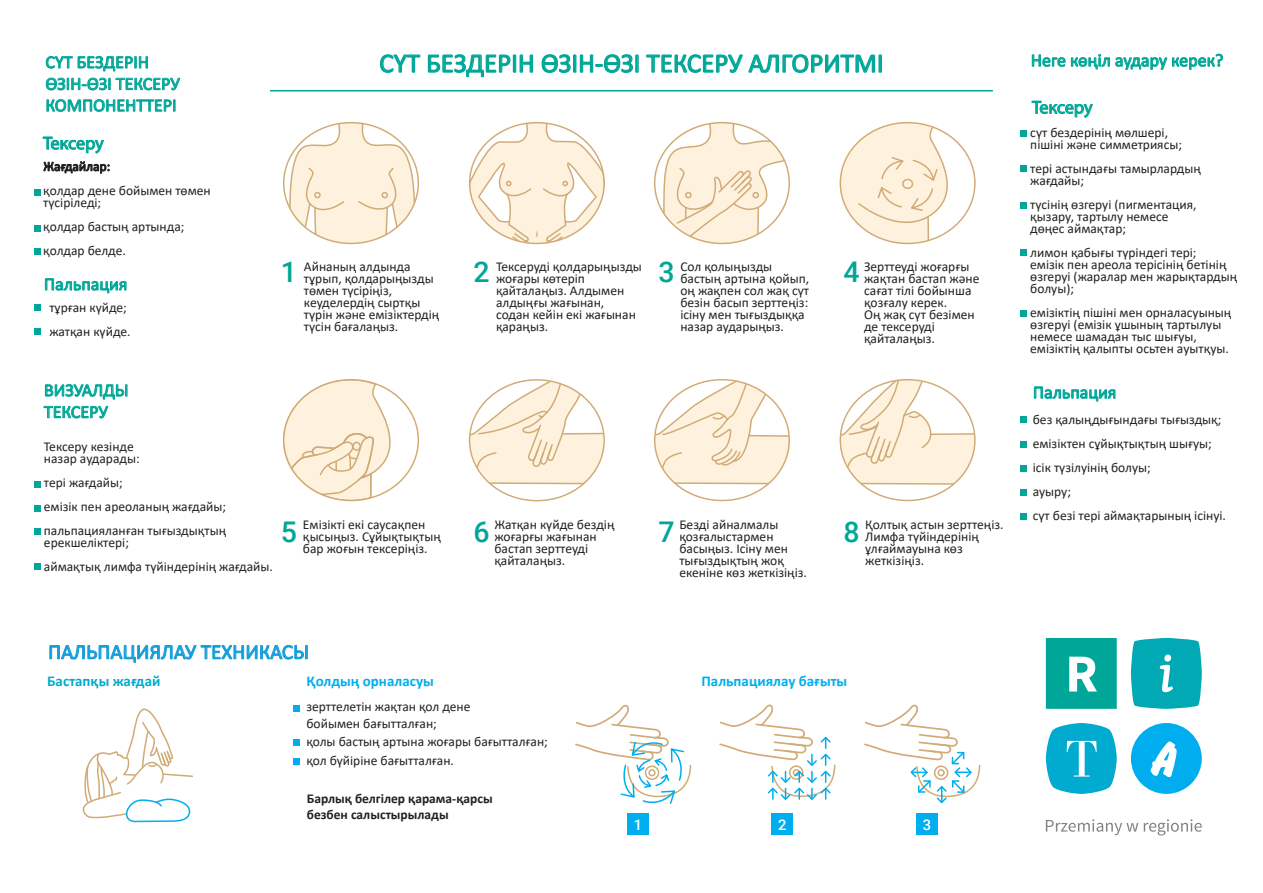
<style>
.page{position:relative;width:1263px;height:893px;background:#fff}
.page>*{position:absolute;margin:0;border:0;box-sizing:border-box;transform-origin:0 0}
.t1{font:500 28.5px "Roboto";color:#00a798}
.t2{font:27px "Calibri";color:#00a798}
.t3{font:21px "Calibri";color:#149dd9}
.t4{font:18px/21.6px "Calibri";color:#00a798}
.t5{font:18px "Myriad Pro";letter-spacing:-.005em;color:#00a798}
.t6{font:700 15px "Calibri";color:#00aeef}
.t7{font:700 15px "Calibri";color:#00abcf}
.t8{font:500 14.7px "Roboto";color:#fff}
.t9{font:13.5px/12px "Calibri";color:#231f20}
.t10{font:700 13.5px/16.2px "Calibri";color:#231f20}
</style>
<div class="page">
<svg style="left:1046px;top:638px;width:71px;height:71px;background:#22b2a5"></svg>
<svg style="left:1131px;top:638px;width:71px;height:71px;background:#1db2bb"></svg>
<svg style="left:1046px;top:723px;width:71px;height:71px"></svg>
<svg style="left:1131px;top:723px;width:71px;height:71px"></svg>
<svg style="left:1046px;top:819px;width:92px;height:16px"></svg>
<svg style="left:1144px;top:819px;width:58px;height:16px"></svg>
<div style="left:34px;top:189px;width:6px;height:7px;background:#00a798"></div>
<svg style="left:34px;top:225px;width:6px;height:6px"></svg>
<svg style="left:34px;top:249px;width:6px;height:6px"></svg>
<svg style="left:34px;top:481px;width:6px;height:6px"></svg>
<div style="left:34px;top:505px;width:6px;height:7px;background:#00a798"></div>
<svg style="left:34px;top:528px;width:6px;height:6px"></svg>
<svg style="left:34px;top:564px;width:6px;height:6px"></svg>
<svg style="left:34px;top:305px;width:6px;height:6px"></svg>
<div style="left:34px;top:328px;width:6px;height:7px;background:#00a798"></div>
<svg style="left:1020px;top:166px;width:6px;height:6px"></svg>
<svg style="left:1020px;top:202px;width:6px;height:6px"></svg>
<svg style="left:1020px;top:250px;width:6px;height:6px"></svg>
<svg style="left:1020px;top:310px;width:6px;height:6px"></svg>
<svg style="left:1020px;top:416px;width:6px;height:6px"></svg>
<div style="left:1020px;top:441px;width:6px;height:7px;background:#00a798"></div>
<svg style="left:1020px;top:465px;width:6px;height:6px"></svg>
<svg style="left:1020px;top:489px;width:6px;height:6px"></svg>
<svg style="left:1020px;top:513px;width:6px;height:6px"></svg>
<svg style="left:288px;top:123px;width:128px;height:120px"></svg>
<svg style="left:470px;top:123px;width:134px;height:120px"></svg>
<svg style="left:662px;top:123px;width:127px;height:120px"></svg>
<svg style="left:841px;top:123px;width:126px;height:120px"></svg>
<svg style="left:283px;top:380px;width:125px;height:121px"></svg>
<svg style="left:655px;top:380px;width:134px;height:105px"></svg>
<svg style="left:841px;top:380px;width:133px;height:105px"></svg>
<hr style="left:270px;top:90px;width:723px;height:1px;background:#00a798">
<svg style="left:293px;top:705px;width:6px;height:6px"></svg>
<svg style="left:293px;top:740px;width:6px;height:6px"></svg>
<div style="left:293px;top:758px;width:6px;height:7px;background:#00aeef"></div>
<svg style="left:864px;top:704px;width:117px;height:100px"></svg>
<svg style="left:719px;top:704px;width:117px;height:96px"></svg>
<svg style="left:575px;top:704px;width:117px;height:100px"></svg>
<div style="left:627px;top:814px;width:22px;height:21px;background:#00aeef"></div>
<div style="left:772px;top:814px;width:21px;height:21px;background:#00aeef"></div>
<div style="left:916px;top:814px;width:22px;height:21px;background:#00aeef"></div>
<svg style="left:82px;top:708px;width:111px;height:115px"></svg>
<svg style="left:45px;top:56px;width:136px;height:35px"></svg>
<svg style="left:46px;top:99px;width:130px;height:13px"></svg>
<svg style="left:43px;top:136px;width:67px;height:38px"></svg>
<svg style="left:44px;top:278px;width:83px;height:16px"></svg>
<svg style="left:1031px;top:53px;width:192px;height:17px"></svg>
<svg style="left:1020px;top:100px;width:73px;height:36px"></svg>
<svg style="left:1033px;top:386px;width:83px;height:16px"></svg>
<svg style="left:470px;top:380px;width:134px;height:105px"></svg>
<svg style="left:380px;top:54px;width:41px;height:19px"></svg>
<svg style="left:427px;top:54px;width:107px;height:24px"></svg>
<svg style="left:541px;top:54px;width:98px;height:19px"></svg>
<svg style="left:646px;top:54px;width:236px;height:19px"></svg>
<svg style="left:43px;top:384px;width:85px;height:35px"></svg>
<svg style="left:49px;top:644px;width:259px;height:19px"></svg>
<h3 class="t4" style="left:45px;top:51px;width:136px">СҮТ БЕЗДЕРІН<br>ӨЗІН-ӨЗІ ТЕКСЕРУ<br>КОМПОНЕНТТЕРІ</h3>
<h3 class="t5" style="left:43px;top:132px;width:62px">Тексеру</h3>
<p class="t9" style="left:43px;top:154px;width:169px;line-height:24px">Жағдайлар:<br>қолдар дене бойымен төмен</p>
<p class="t9" style="left:43px;top:190px;width:143px;line-height:24px">түсіріледі;<br>қолдар бастың артында; қолдар белде.</p>
<h3 class="t4" style="left:44px;top:273px;width:85px">Пальпация</h3>
<p class="t9" style="left:49px;top:295px;width:83px;line-height:24px">тұрған күйде; жатқан күйде.</p>
<h2 class="t2" style="left:379px;top:44px;width:506px">СҮТ БЕЗДЕРІН ӨЗІН-ӨЗІ ТЕКСЕРУ АЛГОРИТМІ</h2>
<h1 class="t1" style="left:281px;top:252px;width:18px">1</h1>
<h1 class="t1" style="left:473px;top:252px;width:18px">2</h1>
<h1 class="t1" style="left:658px;top:252px;width:18px">3</h1>
<h1 class="t1" style="left:843px;top:252px;width:18px">4</h1>
<p class="t9" style="left:304px;top:260px;width:137px">Айнаның алдында тұрып, қолдарыңызды төмен түсіріңіз, кеуделердің сыртқы түрін және емізіктердің түсін бағалаңыз.</p>
<p class="t9" style="left:496px;top:260px;width:147px">Тексеруді қолдарыңызды жоғары көтеріп қайталаңыз. Алдымен алдыңғы жағынан,<br>содан кейін екі жағынан қараңыз.</p>
<p class="t9" style="left:680px;top:260px;width:130px">Сол қолыңызды бастың артына қойып, оң жақпен сол жақ сүт безін басып зерттеңіз: ісіну мен тығыздыққа назар аударыңыз.</p>
<p class="t9" style="left:864px;top:260px;width:117px">Зерттеуді жоғарғы жақтан бастап және сағат тілі бойынша қозғалу керек.<br>Оң жақ сүт безімен де тексеруді қайталаңыз.</p>
<h3 class="t4" style="left:44px;top:379px;width:86px">ВИЗУАЛДЫ<br>ТЕКСЕРУ</h3>
<p class="t9" style="left:44px;top:440px;width:97px">Тексеру кезінде назар аударады:</p>
<p class="t9" style="left:44px;top:470px;width:184px;line-height:24px">тері жағдайы;<br>емізік пен ареоланың жағдайы; пальпацияланған тығыздықтың</p>
<p class="t9" style="left:44px;top:530px;width:230px;line-height:24px">ерекшеліктері;<br>аймақтық лимфа түйіндерінің жағдайы.</p>
<p class="t9" style="left:303px;top:518px;width:139px">Емізікті екі саусақпен қысыңыз. Сұйықтықтың бар жоғын тексеріңіз.</p>
<p class="t9" style="left:494px;top:518px;width:122px">Жатқан күйде бездің жоғарғы жағынан бастап зерттеуді қайталаңыз.</p>
<p class="t9" style="left:679px;top:519px;width:129px">Безді айналмалы қозғалыстармен басыңыз. Ісіну мен тығыздықтың жоқ екеніне көз жеткізіңіз.</p>
<p class="t9" style="left:865px;top:519px;width:140px">Қолтық астын зерттеңіз.<br>Лимфа түйіндерінің ұлғаймауына көз жеткізіңіз.</p>
<h1 class="t1" style="left:281px;top:511px;width:18px">5</h1>
<h1 class="t1" style="left:473px;top:511px;width:18px">6</h1>
<h1 class="t1" style="left:658px;top:511px;width:18px">7</h1>
<h1 class="t1" style="left:843px;top:511px;width:18px">8</h1>
<h3 class="t3" style="left:48px;top:637px;width:262px">ПАЛЬПАЦИЯЛАУ ТЕХНИКАСЫ</h3>
<p class="t7" style="left:47px;top:671px;width:115px">Бастапқы жағдай</p>
<p class="t6" style="left:307px;top:671px;width:129px">Қолдың орналасуы</p>
<p class="t9" style="left:306px;top:698px;width:166px;line-height:16.2px">зерттелетін жақтан қол дене бойымен бағытталған;</p>
<p class="t9" style="left:306px;top:735px;width:243px">қолы бастың артына жоғары бағытталған;</p>
<p class="t9" style="left:306px;top:754px;width:149px">қол бүйіріне бағытталған.</p>
<p class="t10" style="left:307px;top:790px;width:187px">Барлық белгілер қарама-қарсы безбен салыстырылады</p>
<p class="t6" style="left:701px;top:671px;width:147px">Пальпациялау бағыты</p>
<p class="t8" style="left:634px;top:814px;width:10px">1</p>
<p class="t8" style="left:778px;top:814px;width:10px">2</p>
<p class="t8" style="left:923px;top:814px;width:10px">3</p>
<h3 class="t4" style="left:1031px;top:49px;width:194px">Неге көңіл аудару керек?</h3>
<h3 class="t5" style="left:1032px;top:96px;width:62px">Тексеру</h3>
<p class="t9" style="left:1030px;top:126px;width:153px">сүт бездерінің мөлшері, пішіні және симметриясы;</p>
<p class="t9" style="left:1030px;top:162px;width:172px">тері астындағы тамырлардың жағдайы;</p>
<p class="t9" style="left:1030px;top:198px;width:168px">түсінің өзгеруі (пигментация, қызару, тартылу немесе дөңес аймақтар;</p>
<p class="t9" style="left:1030px;top:246px;width:208px">лимон қабығы түріндегі тері;<br>емізік пен ареола терісінің бетінің өзгеруі (жаралар мен жарықтардың болуы);</p>
<p class="t9" style="left:1030px;top:306px;width:203px">емізіктің пішіні мен орналасуының өзгеруі (емізік ұшының тартылуы немесе шамадан тыс шығуы, емізіктің қалыпты осьтен ауытқуы.</p>
<h3 class="t4" style="left:1033px;top:381px;width:85px">Пальпация</h3>
<p class="t9" style="left:1033px;top:407px;width:195px;line-height:24px">без қалыңдығындағы тығыздық; емізіктен сұйықтықтың шығуы; ісік түзілуінің болуы;<br>ауыру;<br>сүт безі тері аймақтарының ісінуі.</p>
</div>
